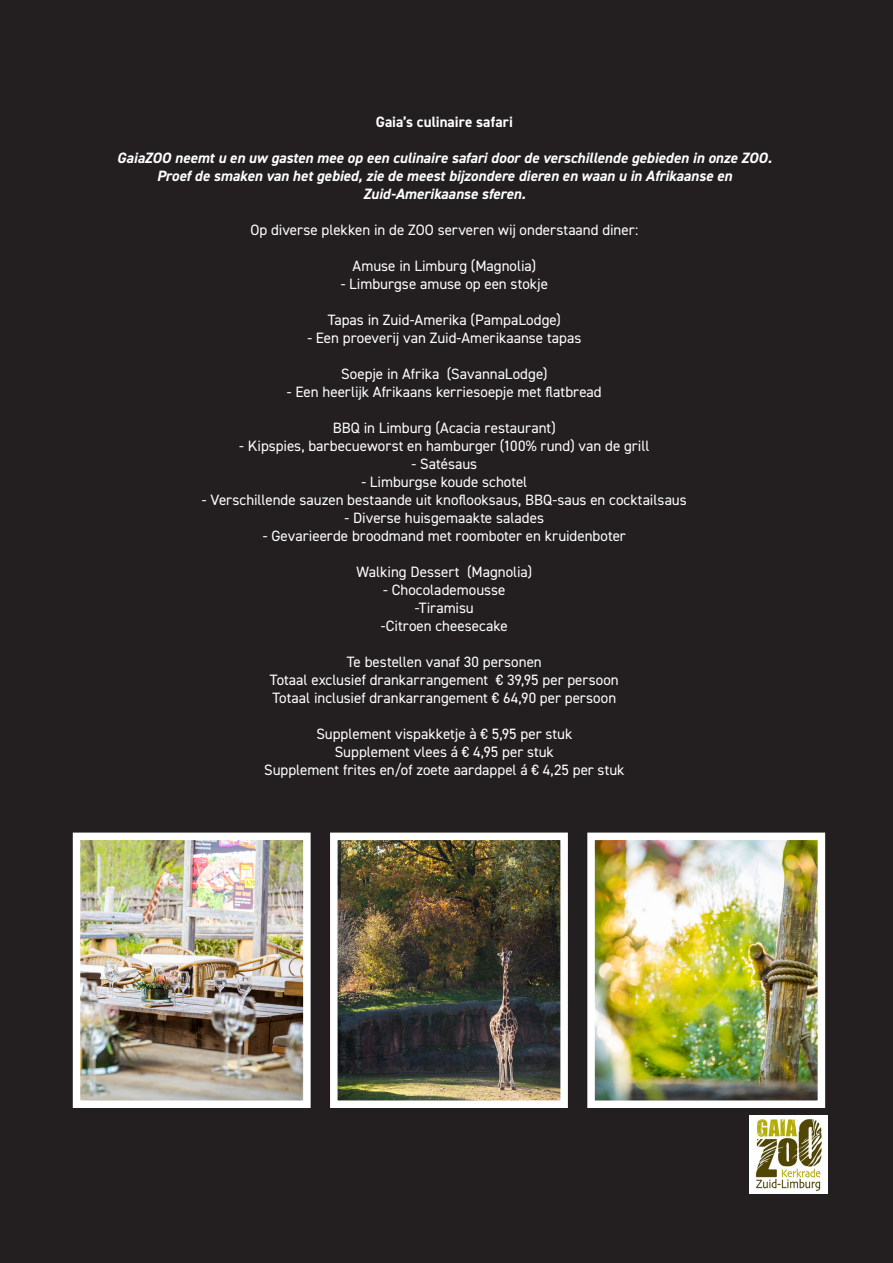
<style>
.page{position:relative;width:893px;height:1263px;background:#fff}
.page>*{position:absolute;margin:0;border:0;box-sizing:border-box;transform-origin:0 0}
.t1{font:15px "DIN2014";color:#fff}
.t2{font:italic 700 15px "DIN2014";color:#fff}
.t3{font:700 15px "DIN2014";letter-spacing:.005em;color:#fff}
</style>
<div class="page">
<div style="left:1px;top:1px;width:891px;height:1261px;background:#231f20"></div>
<img style="left:750px;top:1115px;width:78px;height:78px">
<img style="left:82px;top:841px;width:220px;height:258px">
<div style="left:73px;top:832px;width:238px;height:276px;border:8px solid #fff"></div>
<img style="left:339px;top:841px;width:220px;height:258px">
<div style="left:330px;top:832px;width:238px;height:276px;border:8px solid #fff"></div>
<img style="left:596px;top:841px;width:220px;height:258px">
<div style="left:587px;top:832px;width:238px;height:276px;border:8px solid #fff"></div>
<p class="t3" style="left:376px;top:111px;width:139px">Gaia’s culinaire safari</p>
<p class="t2" style="left:117px;top:147px;width:656px">GaiaZOO neemt u en uw gasten mee op een culinaire safari door de verschillende gebieden in onze ZOO.</p>
<p class="t2" style="left:157px;top:165px;width:577px">Proef de smaken van het gebied, zie de meest bijzondere dieren en waan u in Afrikaanse en</p>
<p class="t2" style="left:363px;top:183px;width:164px">Zuid-Amerikaanse sferen.</p>
<p class="t1" style="left:250px;top:220px;width:389px">Op diverse plekken in de ZOO serveren wij onderstaand diner:</p>
<p class="t1" style="left:352px;top:256px;width:185px">Amuse in Limburg (Magnolia)</p>
<p class="t1" style="left:341px;top:274px;width:209px">- Limburgse amuse op een stokje</p>
<p class="t1" style="left:328px;top:310px;width:235px">Tapas in Zuid-Amerika (PampaLodge)</p>
<p class="t1" style="left:307px;top:328px;width:276px">- Een proeverij van Zuid-Amerikaanse tapas</p>
<p class="t1" style="left:341px;top:364px;width:208px">Soepje in Afrika (SavannaLodge)</p>
<p class="t1" style="left:287px;top:382px;width:316px">- Een heerlijk Afrikaans kerriesoepje met flatbread</p>
<p class="t1" style="left:333px;top:418px;width:224px">BBQ in Limburg (Acacia restaurant)</p>
<p class="t1" style="left:239px;top:436px;width:412px">- Kipspies, barbecueworst en hamburger (100% rund) van de grill</p>
<p class="t1" style="left:411px;top:454px;width:67px">- Satésaus</p>
<p class="t1" style="left:361px;top:472px;width:168px">- Limburgse koude schotel</p>
<p class="t1" style="left:202px;top:490px;width:486px">- Verschillende sauzen bestaande uit knoflooksaus, BBQ-saus en cocktailsaus</p>
<p class="t1" style="left:345px;top:508px;width:201px">- Diverse huisgemaakte salades</p>
<p class="t1" style="left:263px;top:526px;width:364px">- Gevarieerde broodmand met roomboter en kruidenboter</p>
<p class="t1" style="left:356px;top:562px;width:178px">Walking Dessert (Magnolia)</p>
<p class="t1" style="left:383px;top:580px;width:124px">- Chocolademousse</p>
<p class="t1" style="left:415px;top:598px;width:60px">-Tiramisu</p>
<p class="t1" style="left:381px;top:616px;width:128px">-Citroen cheesecake</p>
<p class="t1" style="left:347px;top:652px;width:196px">Te bestellen vanaf 30 personen</p>
<p class="t1" style="left:270px;top:670px;width:350px">Totaal exclusief drankarrangement € 39,95 per persoon</p>
<p class="t1" style="left:272px;top:688px;width:345px">Totaal inclusief drankarrangement € 64,90 per persoon</p>
<p class="t1" style="left:316px;top:724px;width:257px">Supplement vispakketje à € 5,95 per stuk</p>
<p class="t1" style="left:335px;top:742px;width:221px">Supplement vlees á € 4,95 per stuk</p>
<p class="t1" style="left:264px;top:760px;width:362px">Supplement frites en/of zoete aardappel á € 4,25 per stuk</p>
</div>
